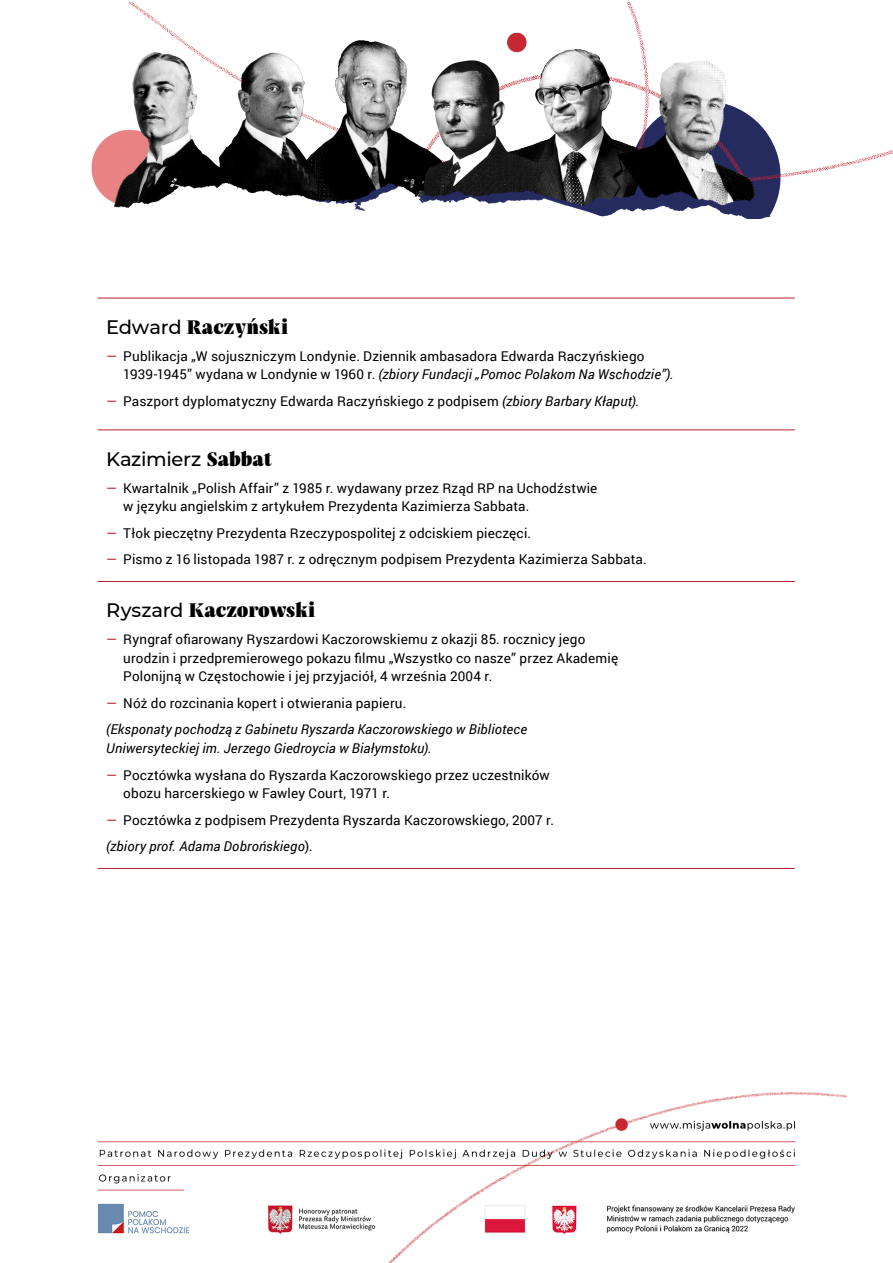
<style>
.page{position:relative;width:893px;height:1263px;background:#fff}
.page>*{position:absolute;margin:0;border:0;box-sizing:border-box;transform-origin:0 0}
.t1{font:900 19.5px "Praho";color:#000}
.t2{font:500 19.5px "Montserrat";letter-spacing:-.015em;color:#000}
.t3{font:13.5px/18.3px "Roboto";letter-spacing:.01em;color:#000}
.t4{font:italic 13.5px/26.8px "Roboto";letter-spacing:.01em;color:#000}
.s1{font-family:"Montserrat";font-weight:500}
.s2{color:#b61f2b}
.s3{font-style:italic}
.s4{font-family:"Praho";font-weight:900}
.s5{font-style:normal;color:#b61f2b}
.s6{font-style:normal}
</style>
<div class="page">
<img style="left:97px;top:1092px;width:749px;height:171px">
<img style="left:91px;top:2px;width:802px;height:216px">
<hr style="left:98px;top:298px;width:697px;height:1px;background:#b61f2b">
<hr style="left:98px;top:429px;width:697px;height:1px;background:#b61f2b">
<hr style="left:98px;top:581px;width:697px;height:1px;background:#b61f2b">
<hr style="left:98px;top:868px;width:697px;height:1px;background:#b61f2b">
<h1 class="t1" style="left:106px;top:315px;width:183px"><span class="s1">Edward</span> Raczyński</h1>
<p class="t3" style="left:123px;top:346px;width:552px;text-indent:-17px"><span class="s2">—</span> Publikacja „W sojuszniczym Londynie. Dziennik ambasadora Edwarda Raczyńskiego<br>1939-1945” wydana w Londynie w 1960 r. <span class="s3">(zbiory Fundacji „Pomoc Polakom Na Wschodzie”).</span></p>
<p class="t3" style="left:106px;top:391px;width:534px"><span class="s2">—</span> Paszport dyplomatyczny Edwarda Raczyńskiego z podpisem <span class="s3">(zbiory Barbary Kłaput).</span></p>
<h1 class="t2" style="left:106px;top:445px;width:167px">Kazimierz <span class="s4">Sabbat</span></h1>
<p class="t3" style="left:123px;top:478px;width:476px;text-indent:-17px"><span class="s2">—</span> Kwartalnik „Polish Affair” z 1985 r. wydawany przez Rząd RP na Uchodźstwie w języku angielskim z artykułem Prezydenta Kazimierza Sabbata.</p>
<p class="t3" style="left:106px;top:523px;width:426px"><span class="s2">—</span> Tłok pieczętny Prezydenta Rzeczypospolitej z odciskiem pieczęci.</p>
<p class="t3" style="left:106px;top:550px;width:542px"><span class="s2">—</span> Pismo z 16 listopada 1987 r. z odręcznym podpisem Prezydenta Kazimierza Sabbata.</p>
<h1 class="t1" style="left:106px;top:598px;width:211px"><span class="s1">Ryszard</span> Kaczorowski</h1>
<p class="t3" style="left:123px;top:630px;width:496px;text-indent:-17px"><span class="s2">—</span> Ryngraf ofiarowany Ryszardowi Kaczorowskiemu z okazji 85. rocznicy jego urodzin i przedpremierowego pokazu filmu „Wszystko co nasze” przez Akademię<br>Polonijną w Częstochowie i jej przyjaciół, 4 września 2004 r.</p>
<p class="t4" style="left:106px;top:689px;width:422px"><span class="s5">—</span> <span class="s6">Nóż do rozcinania kopert i otwierania papieru.<br></span>(Eksponaty pochodzą z Gabinetu Ryszarda Kaczorowskiego w Bibliotece</p>
<p class="t4" style="left:106px;top:734px;width:327px">Uniwersyteckiej im. Jerzego Giedroycia w Białymstoku).</p>
<p class="t3" style="left:123px;top:765px;width:428px;text-indent:-17px"><span class="s2">—</span> Pocztówka wysłana do Ryszarda Kaczorowskiego przez uczestników obozu harcerskiego w Fawley Court, 1971 r.</p>
<p class="t3" style="left:106px;top:806px;width:449px;line-height:26.8px"><span class="s2">—</span> Pocztówka z podpisem Prezydenta Ryszarda Kaczorowskiego, 2007 r. <span class="s3">(zbiory prof. Adama Dobrońskiego</span>).</p>
</div>
